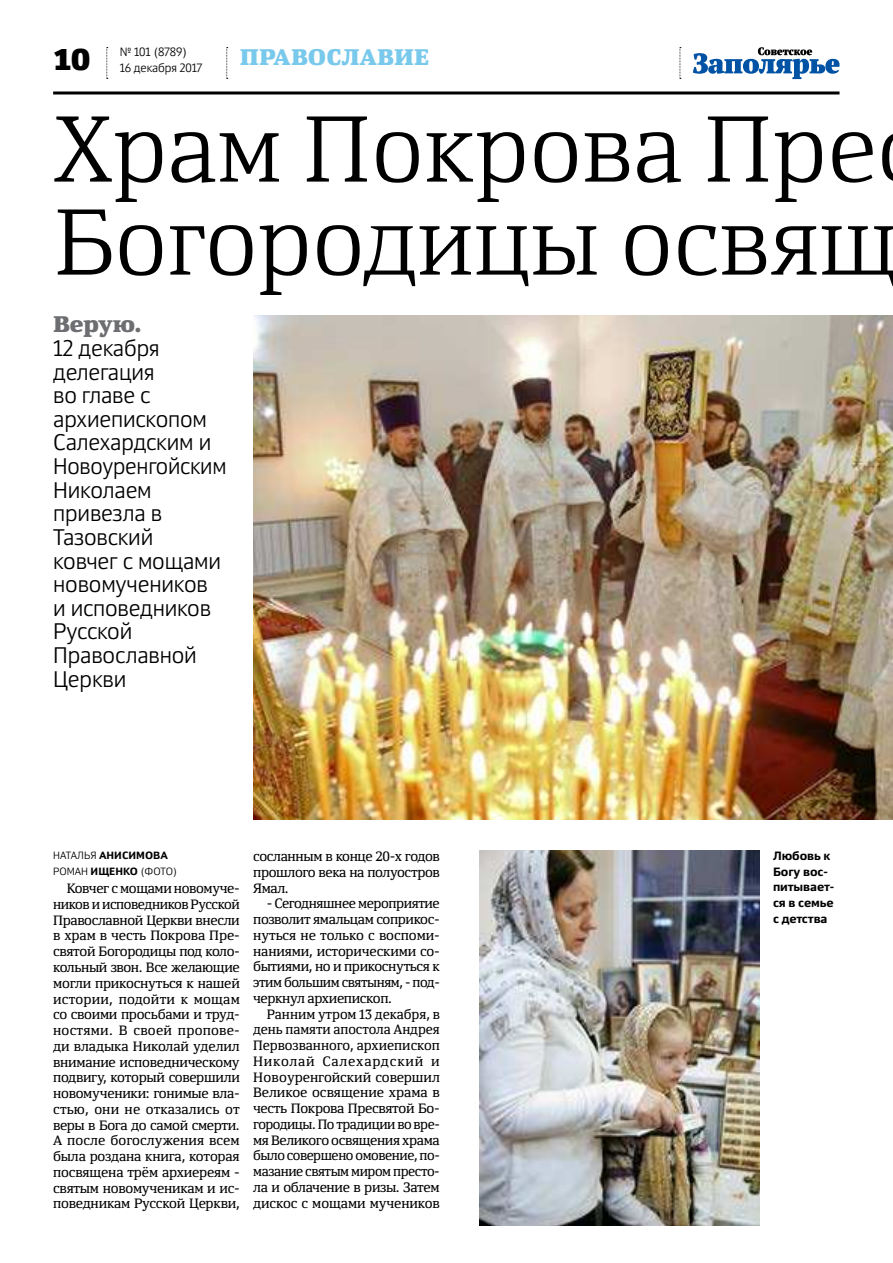
<style>
.page{position:relative;width:893px;height:1263px;background:#fff}
.page>*{position:absolute;margin:0;border:0;box-sizing:border-box;transform-origin:0 0}
.t1{font:300 93px/93px "Yefimov Serif";letter-spacing:-.005em;color:#000}
.t2{font:900 30px "Yefimov Sans";color:#000}
.t3{font:300 22.5px/23.5px "Yefimov Sans";letter-spacing:-.005em;color:#000}
.t4{font:900 22.5px "Yefimov Serif";letter-spacing:.005em;color:#78c9eb}
.t5{font:900 22.5px "Yefimov Serif";letter-spacing:-.005em;color:#6d6e71}
.t6{font:13.5px/15.8px "Yefimov Serif";letter-spacing:-.025em;color:#000;text-align:justify}
.t7{font:700 12px/15.8px "Yefimov Sans";letter-spacing:-.005em;color:#000}
.t8{font:300 12px/15.8px "Yefimov Sans";letter-spacing:-.005em;color:#000}
.t9{font:300 10.5px/15.8px "Yefimov Sans";letter-spacing:.005em;color:#000}
.s1{font-weight:700}
</style>
<div class="page">
<svg style="left:106px;top:47px;width:2px;height:32px"></svg>
<svg style="left:679px;top:47px;width:2px;height:32px"></svg>
<svg style="left:226px;top:47px;width:2px;height:32px"></svg>
<hr style="left:53px;top:91px;width:786px;height:3px;background:#000">
<svg style="left:693px;top:47px;width:146px;height:32px"></svg>
<img style="left:253px;top:315px;width:640px;height:504px">
<img style="left:480px;top:851px;width:280px;height:375px">
<h2 class="t2" style="left:53px;top:47px;width:39px">10</h2>
<p class="t8" style="left:120px;top:45px;width:84px">№ 101 (8789)<br>16 декабря 2017</p>
<h3 class="t4" style="left:240px;top:45px;width:191px">ПРАВОСЛАВИЕ</h3>
<h1 class="t1" style="left:53px;top:110px;width:846px">Храм Покрова Пре<br>Богородицы освящ</h1>
<h3 class="t5" style="left:53px;top:312px;width:89px">Верую.</h3>
<h3 class="t3" style="left:53px;top:337px;width:175px">12 декабря делегация<br>во главе с архиепископом<br>Салехардским и<br>Новоуренгойским<br>Николаем привезла в<br>Тазовский<br>ковчег с мощами новомучеников<br>и исповедников<br>Русской<br>Православной<br>Церкви</h3>
<p class="t9" style="left:53px;top:847px;width:125px">НАТАЛЬЯ <span class="s1">АНИСИМОВА<br></span>РОМАН <span class="s1">ИЩЕНКО</span> (ФОТО)</p>
<p class="t6" style="left:53px;top:882px;width:188px;text-indent:14px">Ковчег с мощами новомуче&shy;ников и исповедников Русской Православной Церкви внесли в храм в честь Покрова Пре&shy;святой Богородицы под коло&shy;кольный звон. Все желающие могли прикоснуться к нашей истории, подойти к мощам со своими просьбами и труд&shy;ностями. В своей пропове&shy;ди владыка Николай уделил внимание исповедническому подвигу, который совершили новомученики: гонимые вла&shy;стью, они не отказались от веры в Бога до самой смерти.<br>А после богослужения всем была роздана книга, которая посвящена трём архиереям - святым новомученикам и ис&shy;поведникам Русской Церкви,</p>
<p class="t6" style="left:253px;top:849px;width:188px">сосланным в конце 20-х годов прошлого века на полуостров Ямал.</p>
<p class="t6" style="left:253px;top:897px;width:188px;text-indent:14px">- Сегодняшнее мероприятие позволит ямальцам соприкос&shy;нуться не только с воспоми&shy;наниями, историческими со&shy;бытиями, но и прикоснуться к этим большим святыням, - под&shy;черкнул архиепископ.</p>
<p class="t6" style="left:253px;top:1007px;width:188px;text-indent:14px">Ранним утром 13 декабря, в день памяти апостола Андрея Первозванного, архиепископ Николай Салехардский и Новоуренгойский совершил Великое освящение храма в честь Покрова Пресвятой Бо&shy;городицы. По традиции во вре&shy;мя Великого освящения храма было совершено омовение, по&shy;мазание святым миром престо&shy;ла и облачение в ризы. Затем дискос с мощами мучеников</p>
<p class="t7" style="left:773px;top:848px;width:63px">Любовь к<br>Богу вос&shy;питывает&shy;ся в семье с детства</p>
</div>
